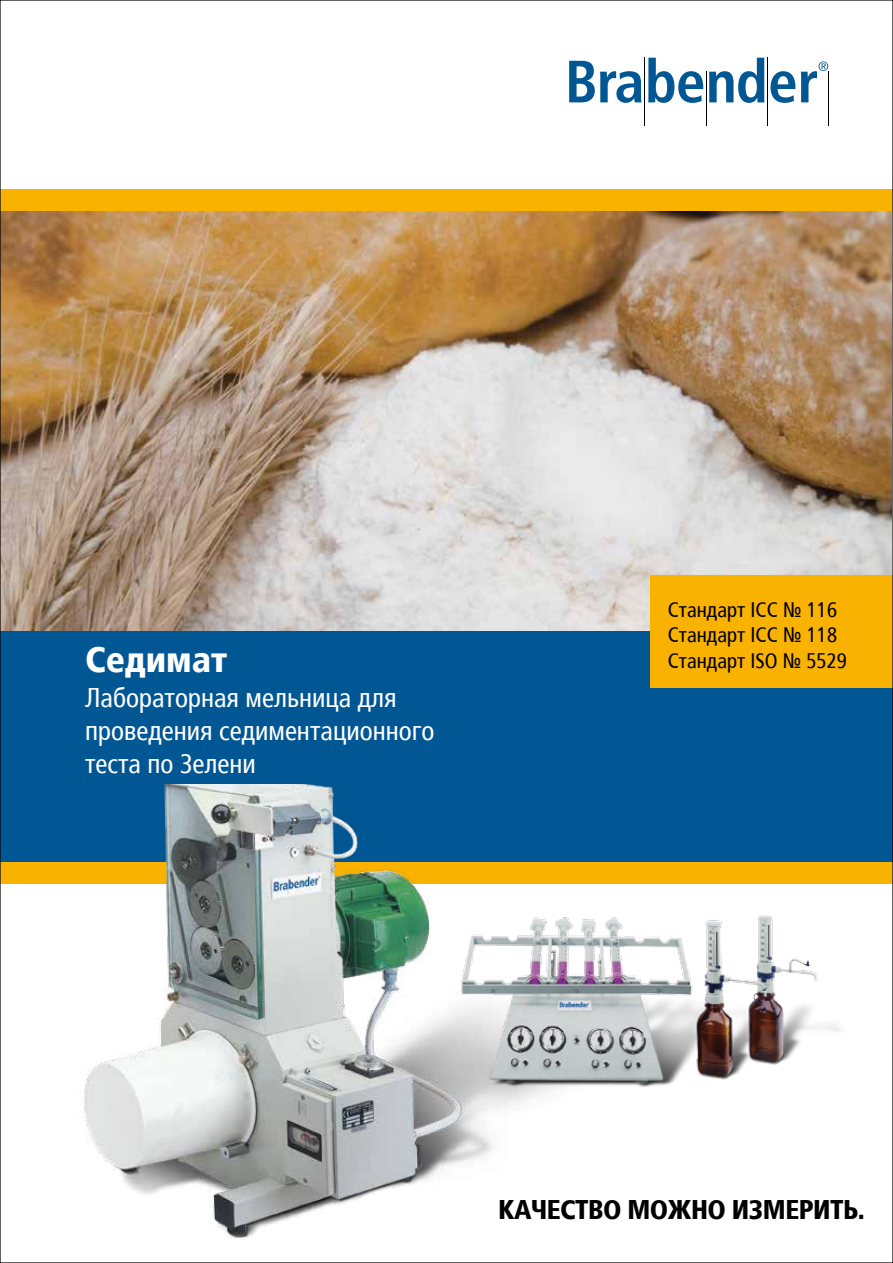
<style>
.page{position:relative;width:893px;height:1263px;background:#fff}
.page>*{position:absolute;margin:0;border:0;box-sizing:border-box;transform-origin:0 0}
.t1{font:900 condensed 36px "Frutiger LTCYR";color:#fff}
.t2{font:condensed 27px/33px "Frutiger LTCYR";color:#fff}
.t3{font:900 condensed 27px "Frutiger LTCYR";letter-spacing:-.02em;color:#000}
.t4{font:condensed 21px/25.5px "Frutiger LTCYR";color:#000}
</style>
<div class="page">
<img style="left:2px;top:211px;width:889px;height:420px">
<svg style="left:569px;top:61px;width:72px;height:42px"></svg>
<svg style="left:648px;top:58px;width:55px;height:45px"></svg>
<svg style="left:709px;top:58px;width:55px;height:45px"></svg>
<svg style="left:770px;top:71px;width:25px;height:32px"></svg>
<svg style="left:801px;top:61px;width:27px;height:41px"></svg>
<hr style="left:644px;top:58px;width:1px;height:68px;background:#000">
<hr style="left:767px;top:58px;width:1px;height:68px;background:#000">
<hr style="left:706px;top:72px;width:1px;height:54px;background:#000">
<hr style="left:828px;top:72px;width:1px;height:54px;background:#000">
<div style="left:0;top:189px;width:893px;height:22px;background:#f9b200"></div>
<div style="left:0;top:631px;width:893px;height:253px;background:#005794"></div>
<div style="left:0;top:863px;width:893px;height:21px;background:#f9b200"></div>
<div style="left:651px;top:575px;width:242px;height:112px;background:#f9b200"></div>
<img style="left:43px;top:784px;width:559px;height:455px">
<img style="left:455px;top:886px;width:386px;height:222px">
<h1 class="t1" style="left:85px;top:640px;width:143px">Седимат</h1>
<p class="t2" style="left:85px;top:682px;width:351px">Лабораторная мельница для проведения седиментационного теста по Зелени</p>
<p class="t4" style="left:668px;top:598px;width:181px">Стандарт ICC № 116<br>Стандарт ICC № 118<br>Стандарт ISO № 5529</p>
<p class="t3" style="left:498px;top:1194px;width:368px">КАЧЕСТВО МОЖНО ИЗМЕРИТЬ.</p>
</div>
